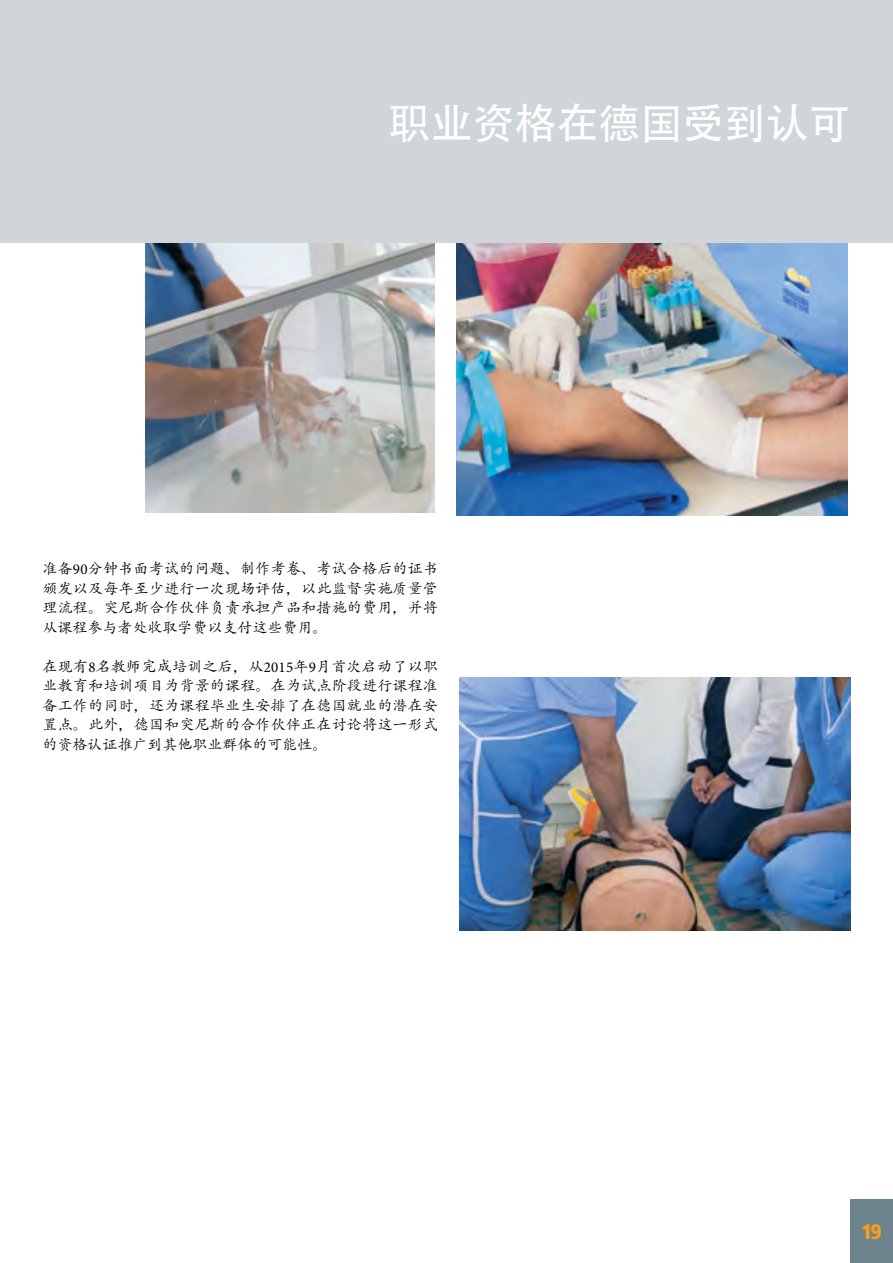
<style>
.page{position:relative;width:893px;height:1263px;background:#fff}
.page>*{position:absolute;margin:0;border:0;box-sizing:border-box;transform-origin:0 0}
.t1{font:42px "Adobe Heiti Std";color:#fff}
.t2{font:21px "Transit Fr Pos OT Bld";color:#f99d1c}
.t3{font:15px/19.5px "Adobe Kaiti Std";letter-spacing:.015em;color:#000;text-align:justify}
.s1{font-family:"Minion Pro"}
</style>
<div class="page">
<div style="left:0;top:0;width:893px;height:243px;background:#cfd5d9"></div>
<div style="left:850px;top:1199px;width:43px;height:64px;background:#6d848d"></div>
<img style="left:146px;top:244px;width:288px;height:268px">
<img style="left:456px;top:244px;width:391px;height:272px">
<img style="left:459px;top:678px;width:391px;height:253px">
<h1 class="t1" style="left:388px;top:98px;width:463px">职业资格在德国受到认可</h1>
<p class="t3" style="left:43px;top:559px;width:397px">准备<span class="s1">90</span>分钟书面考试的问题、制作考卷、考试合格后的证书颁发以及每年至少进行一次现场评估，以此监督实施质量管理流程。突尼斯合作伙伴负责承担产品和措施的费用，并将从课程参与者处收取学费以支付这些费用。</p>
<p class="t3" style="left:43px;top:657px;width:397px">在现有<span class="s1">8</span>名教师完成培训之后，从<span class="s1">2015</span>年<span class="s1">9</span>月首次启动了以职业教育和培训项目为背景的课程。在为试点阶段进行课程准备工作的同时，还为课程毕业生安排了在德国就业的潜在安置点。此外，德国和突尼斯的合作伙伴正在讨论将这一形式的资格认证推广到其他职业群体的可能性。</p>
<h2 class="t2" style="left:862px;top:1220px;width:21px">19</h2>
</div>
